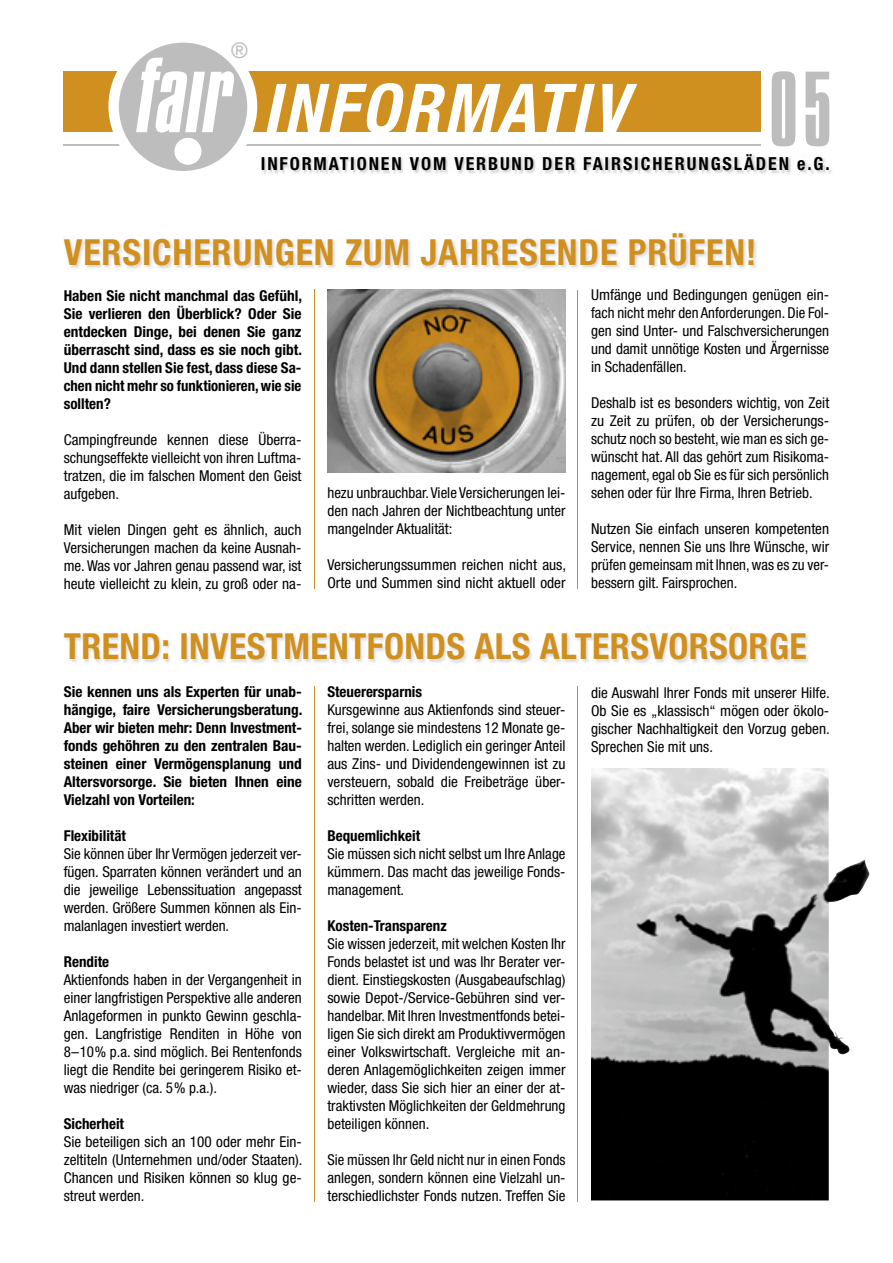
<style>
.page{position:relative;width:893px;height:1263px;background:#fff}
.page>*{position:absolute;margin:0;border:0;box-sizing:border-box;transform-origin:0 0}
.t1{font:300 91.65px "Compacta BT";color:#bdbdbd}
.t2{font:italic 700 condensed 68.1px "Helvetica Neue";letter-spacing:.05em;color:#fff}
.t3{font:700 condensed 36px "Helvetica Neue";letter-spacing:.01em;color:#d09020}
.t4{font:condensed 21.75px "Helvetica Neue";color:#bdbdbd}
.t5{font:700 condensed 18px "Helvetica Neue";letter-spacing:.105em;color:#000}
.t6{font:condensed 15px/18px "Helvetica Neue";color:#000;text-align:justify}
.t7{font:700 condensed 15px/18px "Helvetica Neue";color:#000;text-align:justify}
</style>
<div class="page">
<img style="left:591px;top:769px;width:279px;height:431px">
<hr style="left:64px;top:145px;width:697px;height:1px;background:#bdbdbd">
<div style="left:64px;top:72px;width:697px;height:60px;background:#d09020"></div>
<div style="left:108px;top:32px;width:149px;height:149px;background:#fff;border-radius:50%"></div>
<img style="left:263px;top:154px;width:569px;height:19px">
<img style="left:65px;top:233px;width:692px;height:36px">
<img style="left:65px;top:635px;width:743px;height:29px">
<hr style="left:314px;top:289px;width:1px;height:300px;background:#d09020">
<hr style="left:577px;top:686px;width:1px;height:515px;background:#d09020">
<hr style="left:577px;top:291px;width:1px;height:298px;background:#d09020">
<svg style="left:119px;top:43px;width:128px;height:128px"></svg>
<img style="left:327px;top:290px;width:239px;height:182px">
<hr style="left:314px;top:686px;width:1px;height:515px;background:#d09020">
<h3 class="t4" style="left:231px;top:38px;width:19px">®</h3>
<h2 class="t2" style="left:263px;top:67px;width:366px">INFORMATIV</h2>
<h1 class="t1" style="left:769px;top:58px;width:64px">05</h1>
<p class="t5" style="left:261px;top:153px;width:570px">INFORMATIONEN VOM VERBUND DER FAIRSICHERUNGSLÄDEN e.G.</p>
<h3 class="t3" style="left:64px;top:230px;width:694px">VERSICHERUNGEN ZUM JAHRESENDE PRÜFEN!</h3>
<p class="t7" style="left:64px;top:286px;width:240px">Haben Sie nicht manchmal das Gefühl, Sie verlieren den Überblick? Oder Sie entdecken Dinge, bei denen Sie ganz überrascht sind, dass es sie noch gibt.<br>Und dann stellen Sie fest, dass diese Sa&shy;chen nicht mehr so funktionieren, wie sie sollten?</p>
<p class="t6" style="left:64px;top:430px;width:239px">Campingfreunde kennen diese Überra&shy;schungseffekte vielleicht von ihren Luftma&shy;tratzen, die im falschen Moment den Geist aufgeben.</p>
<p class="t6" style="left:64px;top:520px;width:239px">Mit vielen Dingen geht es ähnlich, auch Versicherungen machen da keine Ausnah&shy;me. Was vor Jahren genau passend war, ist heute vielleicht zu klein, zu groß oder na-</p>
<p class="t6" style="left:327px;top:483px;width:240px">hezu unbrauchbar. Viele Versicherungen lei&shy;den nach Jahren der Nichtbeachtung unter mangelnder Aktualität:</p>
<p class="t6" style="left:327px;top:555px;width:240px">Versicherungssummen reichen nicht aus,<br>Orte und Summen sind nicht aktuell oder</p>
<p class="t6" style="left:591px;top:285px;width:240px">Umfänge und Bedingungen genügen ein&shy;fach nicht mehr den Anforderungen. Die Fol&shy;gen sind Unter- und Falschversicherungen und damit unnötige Kosten und Ärgernisse in Schadenfällen.</p>
<p class="t6" style="left:591px;top:393px;width:240px">Deshalb ist es besonders wichtig, von Zeit zu Zeit zu prüfen, ob der Versicherungs&shy;schutz noch so besteht, wie man es sich ge&shy;wünscht hat. All das gehört zum Risikoma&shy;nagement, egal ob Sie es für sich persönlich sehen oder für Ihre Firma, Ihren Betrieb.</p>
<p class="t6" style="left:591px;top:519px;width:240px">Nutzen Sie einfach unseren kompetenten Service, nennen Sie uns Ihre Wünsche, wir prüfen gemeinsam mit Ihnen, was es zu ver&shy;bessern gilt. Fairsprochen.</p>
<h3 class="t3" style="left:64px;top:625px;width:744px">TREND: INVESTMENTFONDS ALS ALTERSVORSORGE</h3>
<p class="t7" style="left:64px;top:683px;width:240px">Sie kennen uns als Experten für unab&shy;hängige, faire Versicherungsberatung.<br>Aber wir bieten mehr: Denn Investment&shy;fonds gehöhren zu den zentralen Bau&shy;steinen einer Vermögensplanung und Altersvorsorge. Sie bieten Ihnen eine Vielzahl von Vorteilen:</p>
<p class="t7" style="left:64px;top:827px;width:64px">Flexibilität</p>
<p class="t6" style="left:64px;top:845px;width:240px">Sie können über Ihr Vermögen jederzeit ver&shy;fügen. Sparraten können verändert und an die jeweilige Lebenssituation angepasst werden. Größere Summen können als Ein&shy;malanlagen investiert werden.</p>
<p class="t7" style="left:64px;top:953px;width:47px">Rendite</p>
<p class="t6" style="left:64px;top:971px;width:240px">Aktienfonds haben in der Vergangenheit in einer langfristigen Perspektive alle anderen Anlageformen in punkto Gewinn geschla&shy;gen. Langfristige Renditen in Höhe von 8–10% p.a. sind möglich. Bei Rentenfonds liegt die Rendite bei geringerem Risiko et&shy;was niedriger (ca. 5% p.a.).</p>
<p class="t7" style="left:64px;top:1115px;width:62px">Sicherheit</p>
<p class="t6" style="left:64px;top:1133px;width:240px">Sie beteiligen sich an 100 oder mehr Ein&shy;zeltiteln (Unternehmen und/oder Staaten).<br>Chancen und Risiken können so klug ge&shy;streut werden.</p>
<p class="t7" style="left:327px;top:683px;width:96px">Steuerersparnis</p>
<p class="t6" style="left:327px;top:701px;width:240px">Kursgewinne aus Aktienfonds sind steuer&shy;frei, solange sie mindestens 12 Monate ge&shy;halten werden. Lediglich ein geringer Anteil aus Zins- und Dividendengewinnen ist zu versteuern, sobald die Freibeträge über&shy;schritten werden.</p>
<p class="t7" style="left:327px;top:827px;width:94px">Bequemlichkeit</p>
<p class="t6" style="left:327px;top:845px;width:240px">Sie müssen sich nicht selbst um Ihre Anlage kümmern. Das macht das jeweilige Fonds&shy;management.</p>
<p class="t7" style="left:327px;top:917px;width:121px">Kosten-Transparenz</p>
<p class="t6" style="left:327px;top:935px;width:240px">Sie wissen jederzeit, mit welchen Kosten Ihr Fonds belastet ist und was Ihr Berater ver&shy;dient. Einstiegskosten (Ausgabeaufschlag) sowie Depot-/Service-Gebühren sind ver&shy;handelbar. Mit Ihren Investmentfonds betei&shy;ligen Sie sich direkt am Produktivvermögen einer Volkswirtschaft. Vergleiche mit an&shy;deren Anlagemöglichkeiten zeigen immer wieder, dass Sie sich hier an einer der at&shy;traktivsten Möglichkeiten der Geldmehrung beteiligen können.</p>
<p class="t6" style="left:327px;top:1151px;width:240px">Sie müssen Ihr Geld nicht nur in einen Fonds anlegen, sondern können eine Vielzahl un&shy;terschiedlichster Fonds nutzen. Treffen Sie</p>
<p class="t6" style="left:591px;top:683px;width:240px">die Auswahl Ihrer Fonds mit unserer Hilfe.<br>Ob Sie es „klassisch“ mögen oder ökolo&shy;gischer Nachhaltigkeit den Vorzug geben.<br>Sprechen Sie mit uns.</p>
</div>
